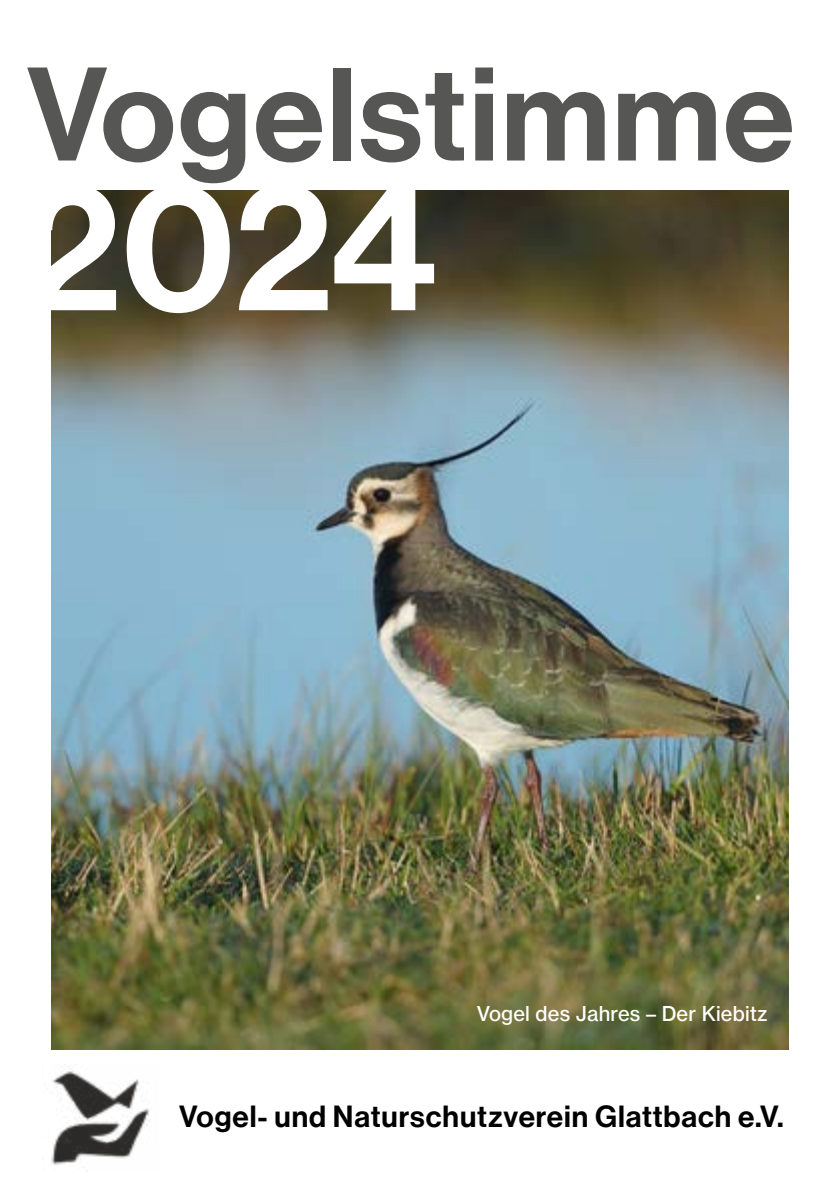
<style>
.page{position:relative;width:840px;height:1191px;background:#fff}
.page>*{position:absolute;margin:0;border:0;box-sizing:border-box;transform-origin:0 0}
.t1{font:180px "N Haas Grotesk DS Pro 65 Md";color:#fff}
.t2{font:130px "N Haas Grotesk DS Pro 65 Md";letter-spacing:.02em;color:#565655}
.t3{font:30px "N Haas Grotesk DS Pro 65 Md";letter-spacing:.03em;color:#000}
.t4{font:20px "Neue Haas Grotesk Text Pro";letter-spacing:.01em;color:#fff}
</style>
<div class="page">
<img style="left:51px;top:191px;width:737px;height:858px">
<img style="left:51px;top:1071px;width:99px;height:94px">
<p class="t2" style="left:27px;top:40px;width:768px">Vogelstimme</p>
<p class="t1" style="left:23px;top:143px;width:416px">2024</p>
<p class="t4" style="left:476px;top:1001px;width:292px">Vogel des Jahres – Der Kiebitz</p>
<p class="t3" style="left:179px;top:1098px;width:605px">Vogel- und Naturschutzverein Glattbach e.V.</p>
</div>
